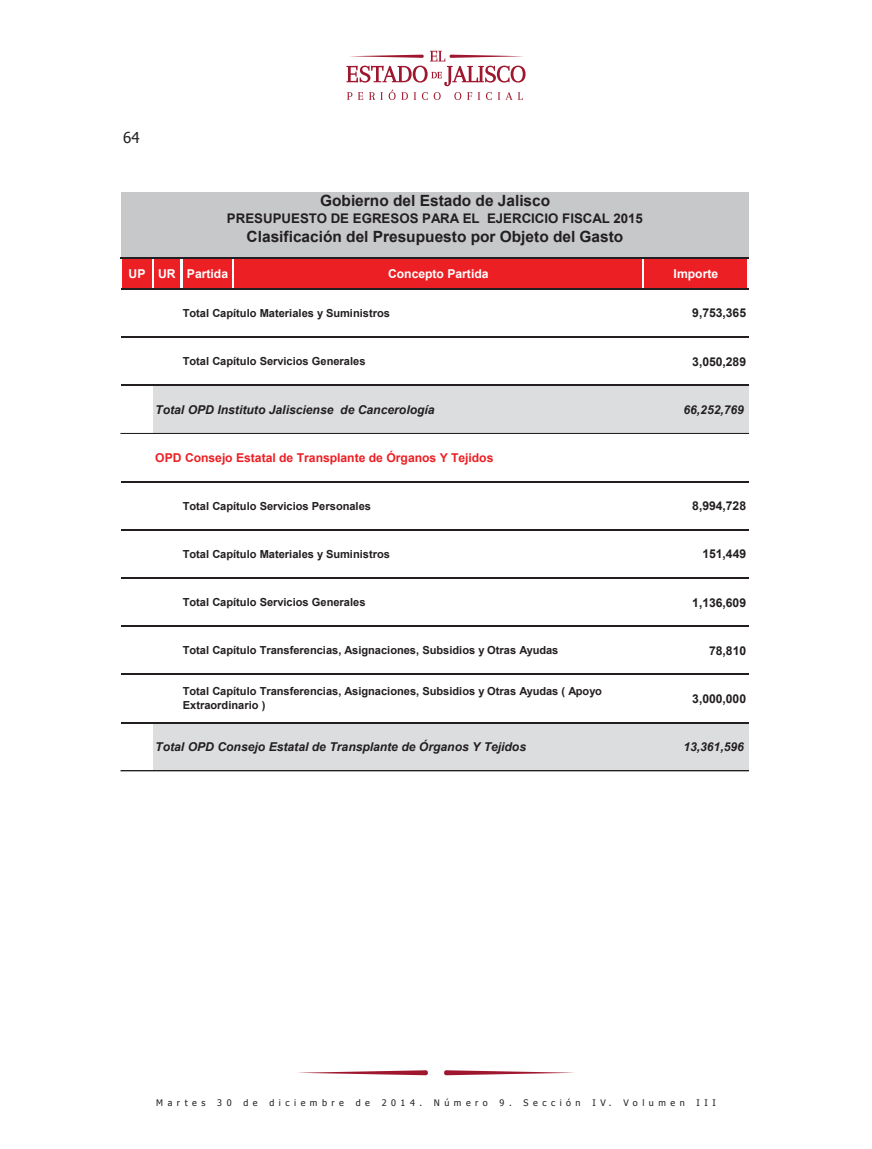
<style>
.page{position:relative;width:872px;height:1149px;background:#fff}
.page>*{position:absolute;margin:0;border:0;box-sizing:border-box;transform-origin:0 0}
.t1{font:700 15.45px "Arial";color:#231f20}
.t2{font:15px "Tahoma";color:#231f20}
.t3{font:700 13.2px "Arial";color:#231f20}
.t4{font:italic 700 12.15px "Arial";color:#231f20}
.t5{font:700 12.15px "Arial";letter-spacing:-.005em;color:#231f20}
.t6{font:700 12.15px "Arial";color:#ec1f24}
.t7{font:700 12.15px "Arial";color:#fff}
.t8{font:700 11.1px/14.2px "Arial";color:#231f20}
.t9{font:9px "Tahoma";letter-spacing:.5em;color:#231f20}
</style>
<div class="page">
<svg style="left:346px;top:51px;width:179px;height:49px"></svg>
<svg style="left:298px;top:1070px;width:130px;height:4px"></svg>
<svg style="left:444px;top:1070px;width:130px;height:4px"></svg>
<div style="left:121px;top:192px;width:627px;height:66px;background:#c7c8ca"></div>
<div style="left:121px;top:258px;width:627px;height:31px;background:#ec1f24"></div>
<hr style="left:152px;top:259px;width:1px;height:30px;background:#fff">
<hr style="left:180px;top:259px;width:1px;height:30px;background:#fff">
<hr style="left:181px;top:259px;width:1px;height:30px;background:#fff">
<hr style="left:233px;top:259px;width:1px;height:30px;background:#fff">
<hr style="left:643px;top:259px;width:1px;height:30px;background:#fff">
<hr style="left:120px;top:257px;width:629px;height:2px;background:#231f20">
<div style="left:153px;top:385px;width:595px;height:48px;background:#dcdddf"></div>
<div style="left:153px;top:722px;width:595px;height:48px;background:#dcdddf"></div>
<hr style="left:121px;top:288px;width:627px;height:1px;background:#231f20">
<hr style="left:121px;top:336px;width:627px;height:1px;background:#231f20">
<hr style="left:121px;top:384px;width:627px;height:1px;background:#231f20">
<hr style="left:121px;top:433px;width:627px;height:1px;background:#231f20">
<hr style="left:121px;top:481px;width:627px;height:1px;background:#231f20">
<hr style="left:121px;top:529px;width:627px;height:1px;background:#231f20">
<hr style="left:121px;top:577px;width:627px;height:1px;background:#231f20">
<hr style="left:121px;top:625px;width:627px;height:1px;background:#231f20">
<hr style="left:121px;top:673px;width:627px;height:1px;background:#231f20">
<hr style="left:121px;top:721px;width:627px;height:2px;background:#231f20">
<hr style="left:121px;top:770px;width:627px;height:1px;background:#231f20">
<h2 class="t2" style="left:123px;top:127px;width:18px">64</h2>
<p class="t1" style="left:320px;top:191px;width:232px">Gobierno del Estado de Jalisco</p>
<p class="t3" style="left:227px;top:210px;width:417px">PRESUPUESTO DE EGRESOS PARA EL EJERCICIO FISCAL 2015</p>
<p class="t1" style="left:247px;top:226px;width:378px">Clasificación del Presupuesto por Objeto del Gasto</p>
<p class="t7" style="left:129px;top:265px;width:101px">UP UR Partida</p>
<p class="t7" style="left:388px;top:265px;width:102px">Concepto Partida</p>
<p class="t7" style="left:673px;top:265px;width:46px">Importe</p>
<p class="t8" style="left:183px;top:306px;width:209px">Total Capítulo Materiales y Suministros</p>
<p class="t5" style="left:692px;top:305px;width:55px">9,753,365</p>
<p class="t8" style="left:183px;top:354px;width:184px">Total Capítulo Servicios Generales</p>
<p class="t5" style="left:692px;top:353px;width:55px">3,050,289</p>
<p class="t4" style="left:155px;top:401px;width:281px">Total OPD Instituto Jalisciense de Cancerología</p>
<p class="t4" style="left:683px;top:401px;width:62px">66,252,769</p>
<p class="t6" style="left:155px;top:449px;width:340px">OPD Consejo Estatal de Transplante de Órganos Y Tejidos</p>
<p class="t8" style="left:183px;top:499px;width:190px">Total Capítulo Servicios Personales</p>
<p class="t5" style="left:692px;top:497px;width:55px">8,994,728</p>
<p class="t8" style="left:183px;top:547px;width:209px">Total Capítulo Materiales y Suministros</p>
<p class="t5" style="left:702px;top:546px;width:45px">151,449</p>
<p class="t8" style="left:183px;top:595px;width:184px">Total Capítulo Servicios Generales</p>
<p class="t5" style="left:692px;top:594px;width:55px">1,136,609</p>
<p class="t8" style="left:183px;top:643px;width:377px">Total Capítulo Transferencias, Asignaciones, Subsidios y Otras Ayudas</p>
<p class="t5" style="left:709px;top:642px;width:38px">78,810</p>
<p class="t5" style="left:692px;top:690px;width:55px">3,000,000</p>
<p class="t4" style="left:155px;top:738px;width:372px">Total OPD Consejo Estatal de Transplante de Órganos Y Tejidos</p>
<p class="t4" style="left:683px;top:738px;width:62px">13,361,596</p>
<p class="t8" style="left:183px;top:684px;width:420px">Total Capítulo Transferencias, Asignaciones, Subsidios y Otras Ayudas ( Apoyo<br>Extraordinario )</p>
<p class="t9" style="left:156px;top:1095px;width:51px">Martes</p>
<p class="t9" style="left:217px;top:1095px;width:16px">3 0</p>
<p class="t9" style="left:243px;top:1095px;width:16px">d e</p>
<p class="t9" style="left:269px;top:1095px;width:76px">diciembre</p>
<p class="t9" style="left:356px;top:1095px;width:16px">d e</p>
<p class="t9" style="left:382px;top:1095px;width:42px">2014.</p>
<p class="t9" style="left:434px;top:1095px;width:55px">Número</p>
<p class="t9" style="left:499px;top:1095px;width:82px">9. Sección</p>
<p class="t9" style="left:592px;top:1095px;width:94px">IV. Volumen</p>
<p class="t9" style="left:696px;top:1095px;width:21px">III</p>
</div>
